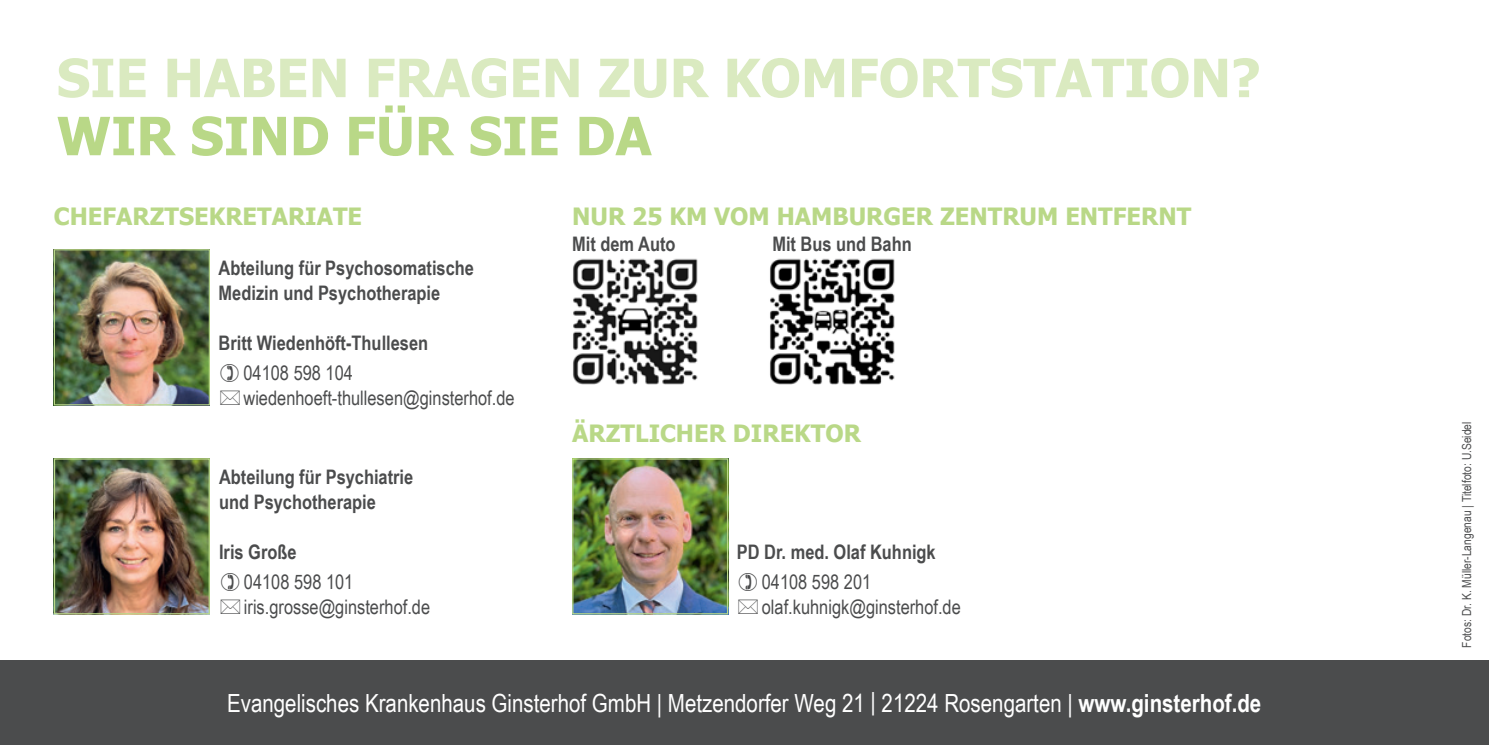
<style>
.page{position:relative;width:1489px;height:745px;background:#fff}
.page>*{position:absolute;margin:0;border:0;box-sizing:border-box;transform-origin:0 0}
.t1{font:700 52.75px/58px "Tahoma";color:#daeac0}
.t2{font:25px "Arial Narrow";color:#fff}
.t3{font:700 23.75px "Tahoma";color:#b9d887}
.t4{font:700 20px/25px "Arial Narrow";color:#4b4c4d}
.t5{font:20px/30px "Arial Narrow";color:#4b4c4d}
.t6{font:12.5px "Arial Narrow";color:#4b4c4d}
.s1{color:#b9d887}
.s2{font-weight:400}
.s3{font-weight:700}
</style>
<div class="page">
<div style="left:0;top:660px;width:1488px;height:84px;background:#4b4c4d"></div>
<img style="left:56px;top:251px;width:152px;height:152px">
<div style="left:54px;top:249px;width:156px;height:156px;border:1px solid #b9d887"></div>
<img style="left:56px;top:460px;width:152px;height:152px">
<div style="left:54px;top:458px;width:156px;height:156px;border:1px solid #b9d887"></div>
<img style="left:574px;top:460px;width:152px;height:152px">
<div style="left:572px;top:458px;width:156px;height:156px;border:1px solid #b9d887"></div>
<img style="left:770px;top:258px;width:125px;height:127px">
<img style="left:573px;top:258px;width:125px;height:127px">
<p class="t1" style="left:57px;top:46px;width:1205px">SIE HABEN FRAGEN ZUR KOMFORTSTATION?<br><span class="s1">WIR SIND FÜR SIE DA</span></p>
<p class="t3" style="left:54px;top:199px;width:310px">CHEFARZTSEKRETARIATE</p>
<p class="t4" style="left:219px;top:254px;width:257px">Abteilung für Psychosomatische<br>Medizin und Psychotherapie</p>
<p class="t4" style="left:243px;top:327px;width:186px;line-height:30px;text-indent:-25px">Britt Wiedenhöft-Thullesen<br><span class="s2">04108 598 104</span></p>
<p class="t5" style="left:243px;top:382px;width:273px">wiedenhoeft-thullesen@ginsterhof.de</p>
<p class="t4" style="left:219px;top:463px;width:196px">Abteilung für Psychiatrie und Psychotherapie</p>
<p class="t5" style="left:244px;top:536px;width:111px;text-indent:-25px"><span class="s3">Iris Große<br></span>04108 598 101</p>
<p class="t5" style="left:244px;top:591px;width:188px">iris.grosse@ginsterhof.de</p>
<p class="t3" style="left:572px;top:199px;width:620px">NUR 25 KM VOM HAMBURGER ZENTRUM ENTFERNT</p>
<p class="t4" style="left:572px;top:230px;width:105px">Mit dem Auto</p>
<p class="t4" style="left:772px;top:230px;width:141px">Mit Bus und Bahn</p>
<p class="t3" style="left:572px;top:417px;width:290px">ÄRZTLICHER DIREKTOR</p>
<p class="t4" style="left:761px;top:536px;width:175px;line-height:30px;text-indent:-25px">PD Dr. med. Olaf Kuhnigk<br><span class="s2">04108 598 201</span></p>
<p class="t5" style="left:761px;top:591px;width:200px">olaf.kuhnigk@ginsterhof.de</p>
<p class="t2" style="left:227px;top:684px;width:1035px">Evangelisches Krankenhaus Ginsterhof GmbH | Metzendorfer Weg 21 | 21224 Rosengarten | <span class="s3">www.ginsterhof.de</span></p>
<p class="t6" style="left:1457px;top:647px;width:227px;rotate:-90deg">Fotos: Dr. K. Müller-Langenau | Titelfoto: U.Seidel</p>
</div>
